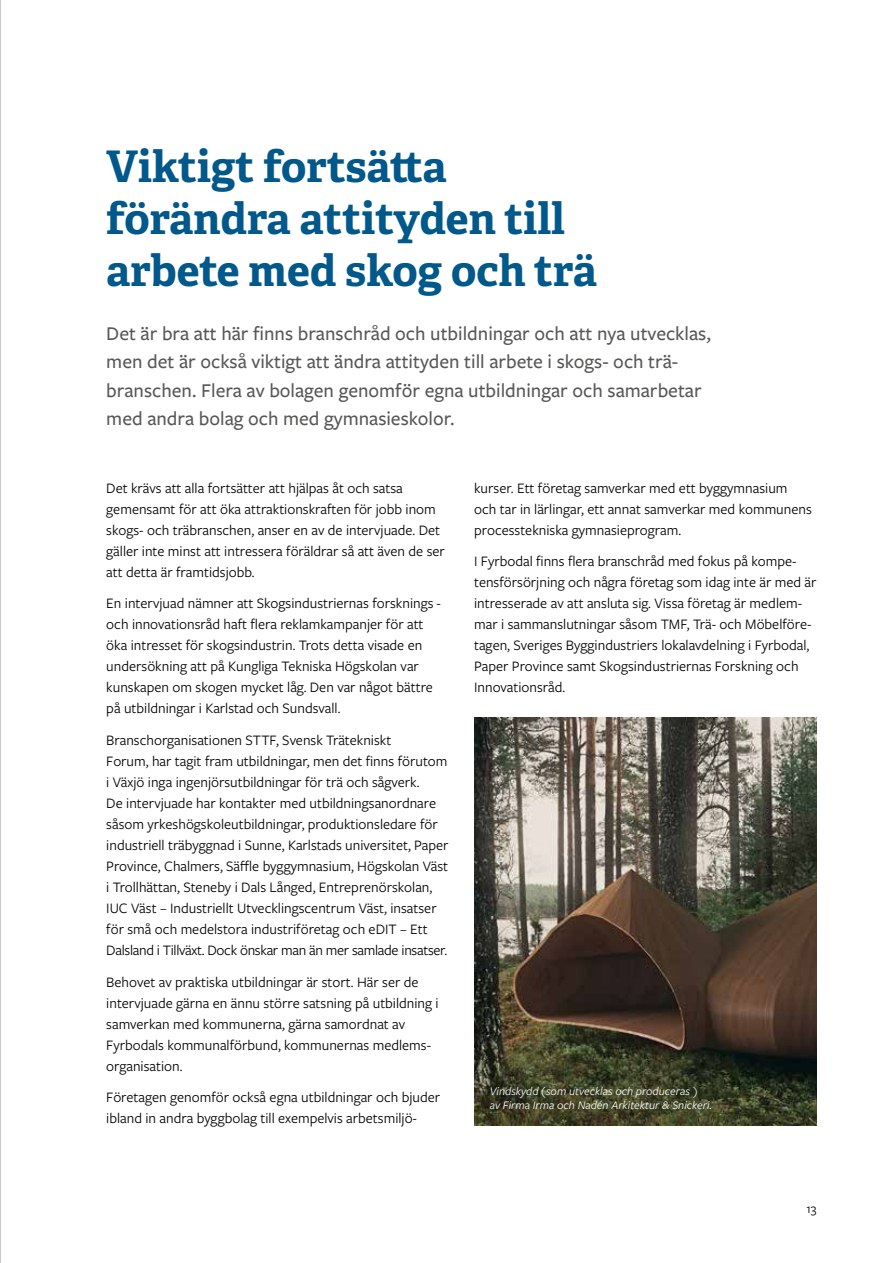
<style>
.page{position:relative;width:893px;height:1263px;background:#fff}
.page>*{position:absolute;margin:0;border:0;box-sizing:border-box;transform-origin:0 0}
.t1{font:700 43.5px/52.2px "Adelle PE";letter-spacing:-.005em;color:#00588b}
.t2{font:500 20.25px/28.5px "Freight Sans Pro";color:#575756}
.t3{font:15px/21px "Freight Sans Pro";color:#000}
.t4{font:13.5px "Freight Sans Pro";color:#000}
.t5{font:italic 12px/14.4px "Freight Sans Pro";color:#fff}
</style>
<div class="page">
<img style="left:474px;top:717px;width:342px;height:408px">
<hr style="left:0;top:0;width:1px;height:1263px;background:#929292">
<h1 class="t1" style="left:106px;top:139px;width:492px">Viktigt fortsätta förändra attityden till arbete med skog och trä</h1>
<p class="t2" style="left:106px;top:318px;width:606px">Det är bra att här finns branschråd och utbildningar och att nya utvecklas, men det är också viktigt att ändra attityden till arbete i skogs- och trä&shy;branschen. Flera av bolagen genomför egna utbildningar och samarbetar med andra bolag och med gymnasieskolor.</p>
<p class="t3" style="left:106px;top:477px;width:340px">Det krävs att alla fortsätter att hjälpas åt och satsa gemensamt för att öka attraktionskraften för jobb inom skogs- och träbranschen, anser en av de intervjuade. Det gäller inte minst att intressera föräldrar så att även de ser att detta är framtidsjobb.</p>
<p class="t3" style="left:106px;top:592px;width:336px">En intervjuad nämner att Skogsindustriernas forsknings - och innovationsråd haft flera reklamkampanjer för att öka intresset för skogsindustrin. Trots detta visade en undersökning att på Kungliga Tekniska Högskolan var kunskapen om skogen mycket låg. Den var något bättre på utbildningar i Karlstad och Sundsvall.</p>
<p class="t3" style="left:106px;top:729px;width:344px">Branschorganisationen STTF, Svensk Trätekniskt<br>Forum, har tagit fram utbildningar, men det finns förutom i Växjö inga ingenjörsutbildningar för trä och sågverk.<br>De intervjuade har kontakter med utbildningsanordnare såsom yrkeshögskoleutbildningar, produktionsledare för industriell träbyggnad i Sunne, Karlstads universitet, Paper Province, Chalmers, Säffle byggymnasium, Högskolan Väst i Trollhättan, Steneby i Dals Långed, Entreprenörskolan, IUC Väst – Industriellt Utvecklingscentrum Väst, insatser för små och medelstora industriföretag och eDIT – Ett Dalsland i Tillväxt. Dock önskar man än mer samlade insatser.</p>
<p class="t3" style="left:106px;top:970px;width:334px">Behovet av praktiska utbildningar är stort. Här ser de intervjuade gärna en ännu större satsning på utbildning i samverkan med kommunerna, gärna samordnat av Fyrbodals kommunalförbund, kommunernas medlems&shy;organisation.</p>
<p class="t3" style="left:106px;top:1086px;width:335px">Företagen genomför också egna utbildningar och bjuder ibland in andra byggbolag till exempelvis arbetsmiljö-</p>
<p class="t3" style="left:474px;top:477px;width:339px">kurser. Ett företag samverkar med ett byggymnasium och tar in lärlingar, ett annat samverkar med kommunens processtekniska gymnasieprogram.</p>
<p class="t3" style="left:474px;top:550px;width:344px">I Fyrbodal finns flera branschråd med fokus på kompe&shy;tensförsörjning och några företag som idag inte är med är intresserade av att ansluta sig. Vissa företag är medlem&shy;mar i sammanslutningar såsom TMF, Trä- och Möbelföre&shy;tagen, Sveriges Byggindustriers lokalavdelning i Fyrbodal, Paper Province samt Skogsindustriernas Forskning och Innovationsråd.</p>
<p class="t5" style="left:490px;top:1083px;width:224px">Vindskydd (som utvecklas och produceras )<br>av Firma Irma och Nadén Arkitektur &amp; Snickeri.</p>
<p class="t4" style="left:806px;top:1199px;width:12px">13</p>
</div>
